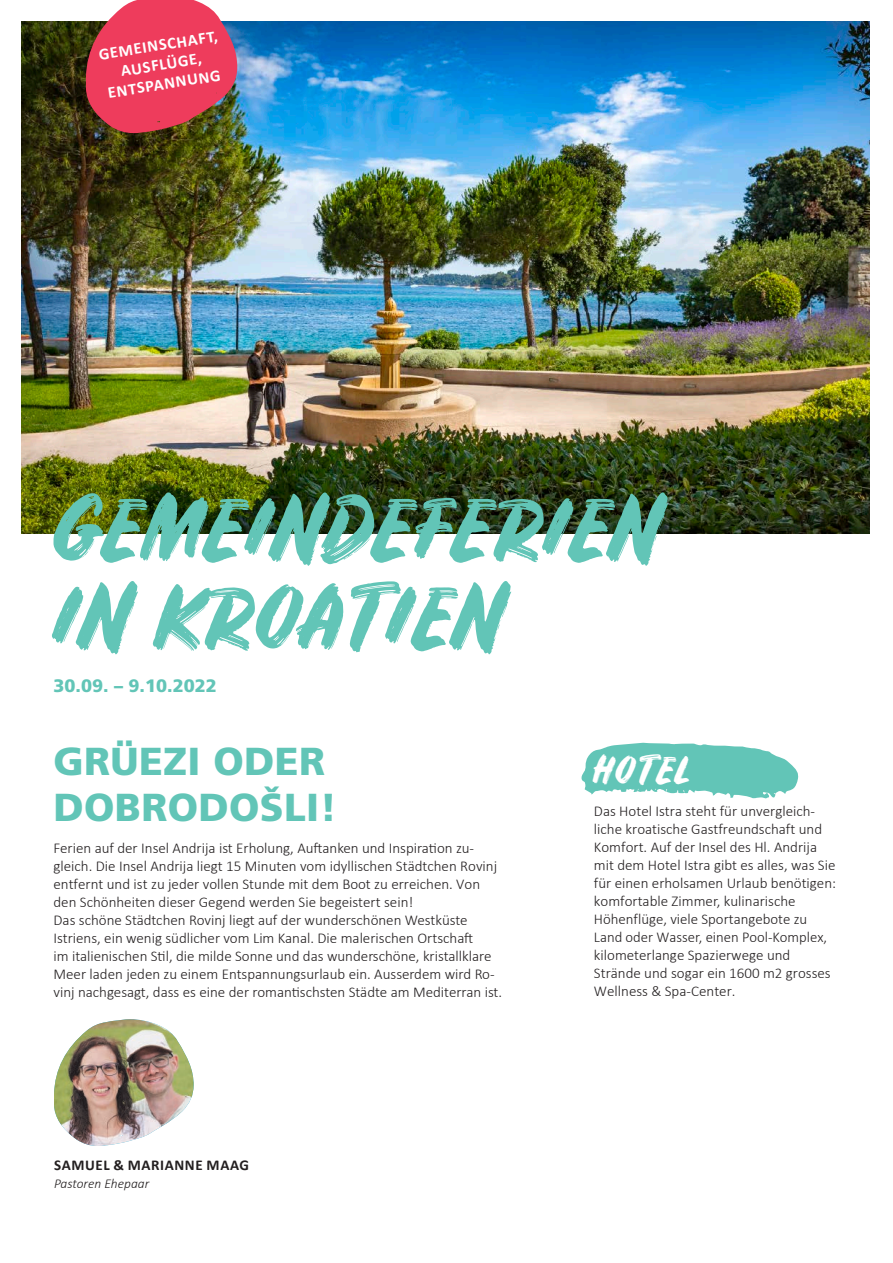
<style>
.page{position:relative;width:893px;height:1263px;background:#fff}
.page>*{position:absolute;margin:0;border:0;box-sizing:border-box;transform-origin:0 0}
.t1{font:82.5px/88.5px "Rustico V2 Regular";color:#62c5b7}
.t2{font:900 39px/46.8px "Frutiger LT Pro";letter-spacing:.01em;color:#62c5b7}
.t3{font:36px "Rustico V2 Regular";letter-spacing:.04em;color:#fff}
.t4{font:900 18px "Frutiger LT Pro";color:#62c5b7}
.t5{font:700 16.5px/19.5px "Calibri";color:#fff;text-align:center}
.t6{font:300 15px/18px "Calibri";color:#231f20}
.t7{font:700 15px "Calibri";letter-spacing:.04em;color:#231f20}
.t8{font:italic 300 13.5px "Calibri";color:#231f20}
</style>
<div class="page">
<img style="left:21px;top:21px;width:849px;height:513px">
<svg style="left:86px;top:0;width:151px;height:133px;background:#d64a5f"></svg>
<svg style="left:582px;top:743px;width:216px;height:55px"></svg>
<img style="left:54px;top:1019px;width:140px;height:127px">
<p class="t5" style="left:97px;top:45px;width:122px;rotate:-9deg">GEMEINSCHAFT,<br>AUSFLÜGE,<br>ENTSPANNUNG</p>
<h1 class="t1" style="left:54px;top:484px;width:611px">GEMEINDEFERIEN<br>IN KROATIEN</h1>
<p class="t4" style="left:53px;top:675px;width:165px">30.09. – 9.10.2022</p>
<h2 class="t2" style="left:54px;top:737px;width:285px">GRÜEZI ODER<br>DOBRODOŠLI!</h2>
<p class="t6" style="left:54px;top:838px;width:450px">Ferien auf der Insel Andrija ist Erholung, Auftanken und Inspiration zu&shy;gleich. Die Insel Andrija liegt 15 Minuten vom idyllischen Städtchen Rovinj entfernt und ist zu jeder vollen Stunde mit dem Boot zu erreichen. Von den Schönheiten dieser Gegend werden Sie begeistert sein!<br>Das schöne Städtchen Rovinj liegt auf der wunderschönen Westküste Istriens, ein wenig südlicher vom Lim Kanal. Die malerischen Ortschaft<br>im italienischen Stil, die milde Sonne und das wunderschöne, kristallklare Meer laden jeden zu einem Entspannungsurlaub ein. Ausserdem wird Ro&shy;vinj nachgesagt, dass es eine der romantischsten Städte am Mediterran ist.</p>
<p class="t7" style="left:54px;top:1155px;width:196px">SAMUEL &amp; MARIANNE MAAG</p>
<p class="t8" style="left:54px;top:1175px;width:97px">Pastoren Ehepaar</p>
<h3 class="t3" style="left:593px;top:748px;width:100px">HOTEL</h3>
<p class="t6" style="left:594px;top:802px;width:244px">Das Hotel Istra steht für unvergleich&shy;liche kroatische Gastfreundschaft und Komfort. Auf der Insel des Hl. Andrija mit dem Hotel Istra gibt es alles, was Sie für einen erholsamen Urlaub benötigen: komfortable Zimmer, kulinarische Höhenflüge, viele Sportangebote zu Land oder Wasser, einen Pool-Komplex, kilometerlange Spazierwege und Strände und sogar ein 1600 m2 grosses Wellness &amp; Spa-Center.</p>
</div>
